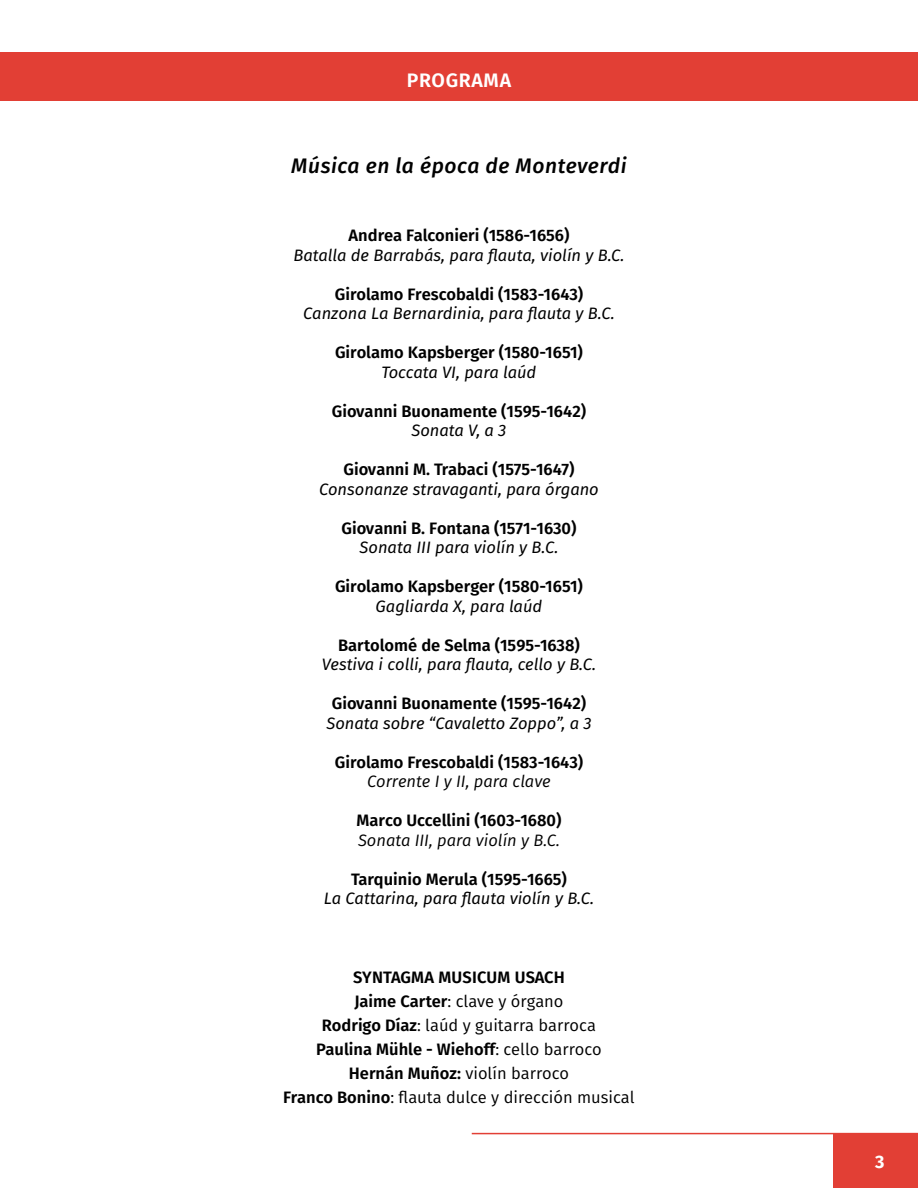
<style>
.page{position:relative;width:918px;height:1188px;background:#fff}
.page>*{position:absolute;margin:0;border:0;box-sizing:border-box;transform-origin:0 0}
.t1{font:italic 500 21px "Fira Sans";letter-spacing:.025em;color:#000}
.t2{font:600 19.5px "Fira Sans";letter-spacing:.035em;color:#fff}
.t3{font:700 18px "Fira Sans";color:#fff}
.t4{font:600 16.5px "Fira Sans";color:#000}
.t5{font:italic 16.5px "Fira Sans";color:#000}
.t6{font:16.5px/24px "Fira Sans";color:#000;text-align:center}
.t7{font:italic 16.5px "Fira Sans";color:#000}
.s1{font-weight:600}
</style>
<div class="page">
<div style="left:833px;top:1134px;width:85px;height:54px;background:#e23f35"></div>
<hr style="left:472px;top:1133px;width:446px;height:1px;background:#e23f35">
<div style="left:0;top:53px;width:918px;height:48px;background:#e23f35"></div>
<p class="t2" style="left:407px;top:64px;width:106px">PROGRAMA</p>
<p class="t1" style="left:291px;top:149px;width:337px">Música en la época de Monteverdi</p>
<p class="t4" style="left:349px;top:222px;width:222px">Andrea Falconieri (1586-1656)</p>
<p class="t5" style="left:293px;top:243px;width:333px">Batalla de Barrabás, para flauta, violín y B.C.</p>
<p class="t4" style="left:335px;top:281px;width:250px">Girolamo Frescobaldi (1583-1643)</p>
<p class="t5" style="left:303px;top:301px;width:313px">Canzona La Bernardinia, para flauta y B.C.</p>
<p class="t4" style="left:335px;top:339px;width:249px">Girolamo Kapsberger (1580-1651)</p>
<p class="t5" style="left:382px;top:360px;width:156px">Toccata VI, para laúd</p>
<p class="t4" style="left:332px;top:398px;width:256px">Giovanni Buonamente (1595-1642)</p>
<p class="t5" style="left:412px;top:418px;width:96px">Sonata V, a 3</p>
<p class="t4" style="left:344px;top:456px;width:232px">Giovanni M. Trabaci (1575-1647)</p>
<p class="t5" style="left:319px;top:477px;width:281px">Consonanze stravaganti, para órgano</p>
<p class="t4" style="left:342px;top:515px;width:236px">Giovanni B. Fontana (1571-1630)</p>
<p class="t5" style="left:360px;top:535px;width:200px">Sonata III para violín y B.C.</p>
<p class="t4" style="left:335px;top:573px;width:249px">Girolamo Kapsberger (1580-1651)</p>
<p class="t5" style="left:376px;top:594px;width:168px">Gagliarda X, para laúd</p>
<p class="t4" style="left:338px;top:632px;width:243px">Bartolomé de Selma (1595-1638)</p>
<p class="t5" style="left:322px;top:652px;width:276px">Vestiva i colli, para flauta, cello y B.C.</p>
<p class="t4" style="left:332px;top:690px;width:256px">Giovanni Buonamente (1595-1642)</p>
<p class="t5" style="left:326px;top:711px;width:267px">Sonata sobre “Cavaletto Zoppo”, a 3</p>
<p class="t4" style="left:335px;top:749px;width:250px">Girolamo Frescobaldi (1583-1643)</p>
<p class="t7" style="left:367px;top:769px;width:185px">Corrente I y II, para clave</p>
<p class="t4" style="left:357px;top:807px;width:206px">Marco Uccellini (1603-1680)</p>
<p class="t7" style="left:358px;top:828px;width:203px">Sonata III, para violín y B.C.</p>
<p class="t4" style="left:351px;top:866px;width:217px">Tarquinio Merula (1595-1665)</p>
<p class="t5" style="left:324px;top:886px;width:272px">La Cattarina, para flauta violín y B.C.</p>
<p class="t6" style="left:283px;top:965px;width:353px"><span class="s1">SYNTAGMA MUSICUM USACH<br>Jaime Carter</span>: clave y órgano<br><span class="s1">Rodrigo Díaz</span>: laúd y guitarra barroca<br><span class="s1">Paulina Mühle - Wiehoff</span>: cello barroco<br><span class="s1">Hernán Muñoz:</span> violín barroco<br><span class="s1">Franco Bonino</span>: flauta dulce y dirección musical</p>
<p class="t3" style="left:875px;top:1146px;width:11px">3</p>
</div>
